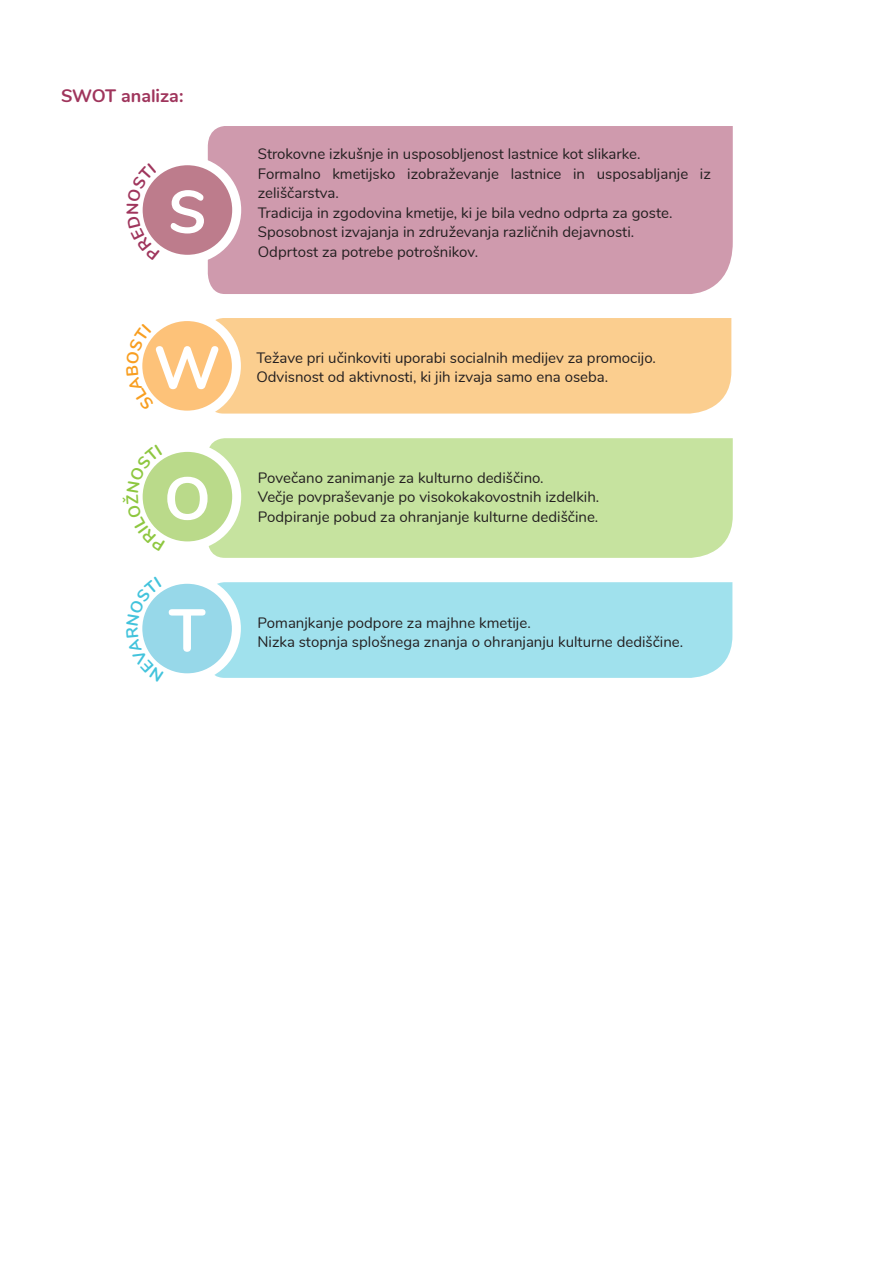
<style>
.page{position:relative;width:893px;height:1263px;background:#fff}
.page>*{position:absolute;margin:0;border:0;box-sizing:border-box;transform-origin:0 0}
.t1{font:700 60px "Nunito";color:#fff}
.t2{font:700 18px "Nunito";color:#9f355c}
.t3{font:15px/19.5px "Nunito";color:#231f20}
</style>
<div class="page">
<div style="left:208px;top:126px;width:525px;height:168px;background:#cf9aad"></div>
<div style="left:138px;top:161px;width:99px;height:98px;background:#bd7c8c;border-radius:50%"></div>
<div style="left:134px;top:156px;width:107px;height:108px;border:9px solid #fff;border-radius:50%"></div>
<div style="left:208px;top:438px;width:525px;height:120px;background:#c6e39f"></div>
<div style="left:138px;top:447px;width:99px;height:99px;background:#bada8a;border-radius:50%"></div>
<div style="left:134px;top:443px;width:107px;height:107px;border:9px solid #fff;border-radius:50%"></div>
<div style="left:215px;top:318px;width:516px;height:96px;background:#fbce8f"></div>
<div style="left:138px;top:317px;width:98px;height:98px;background:#fdc279;border-radius:50%"></div>
<div style="left:133px;top:312px;width:108px;height:108px;border:9px solid #fff;border-radius:50%"></div>
<div style="left:215px;top:582px;width:517px;height:96px;background:#a0e1ed"></div>
<div style="left:138px;top:579px;width:98px;height:99px;background:#97d8e9;border-radius:50%"></div>
<div style="left:133px;top:575px;width:108px;height:107px;border:9px solid #fff;border-radius:50%"></div>
<svg style="left:134px;top:164px;width:26px;height:92px"></svg>
<svg style="left:134px;top:448px;width:31px;height:97px"></svg>
<svg style="left:133px;top:324px;width:21px;height:84px"></svg>
<svg style="left:133px;top:580px;width:31px;height:97px"></svg>
<p class="t2" style="left:61px;top:82px;width:124px">SWOT analiza:</p>
<p class="t1" style="left:168px;top:168px;width:40px">S</p>
<p class="t1" style="left:154px;top:324px;width:68px">W</p>
<p class="t1" style="left:164px;top:454px;width:48px">O</p>
<p class="t1" style="left:169px;top:586px;width:38px">T</p>
<p class="t3" style="left:258px;top:143px;width:384px">Strokovne izkušnje in usposobljenost lastnice kot slikarke.</p>
<p class="t3" style="left:258px;top:163px;width:455px">Formalno kmetijsko izobraževanje lastnice in usposabljanje iz zeliščarstva.</p>
<p class="t3" style="left:258px;top:202px;width:416px">Tradicija in zgodovina kmetije, ki je bila vedno odprta za goste.</p>
<p class="t3" style="left:258px;top:221px;width:378px">Sposobnost izvajanja in združevanja različnih dejavnosti.</p>
<p class="t3" style="left:258px;top:241px;width:222px">Odprtost za potrebe potrošnikov.</p>
<p class="t3" style="left:256px;top:347px;width:401px">Težave pri učinkoviti uporabi socialnih medijev za promocijo.</p>
<p class="t3" style="left:256px;top:366px;width:353px">Odvisnost od aktivnosti, ki jih izvaja samo ena oseba.</p>
<p class="t3" style="left:258px;top:467px;width:287px">Povečano zanimanje za kulturno dediščino.</p>
<p class="t3" style="left:258px;top:486px;width:343px">Večje povpraševanje po visokokakovostnih izdelkih.</p>
<p class="t3" style="left:258px;top:506px;width:342px">Podpiranje pobud za ohranjanje kulturne dediščine.</p>
<p class="t3" style="left:257px;top:612px;width:275px">Pomanjkanje podpore za majhne kmetije.</p>
<p class="t3" style="left:257px;top:631px;width:427px">Nizka stopnja splošnega znanja o ohranjanju kulturne dediščine.</p>
</div>
